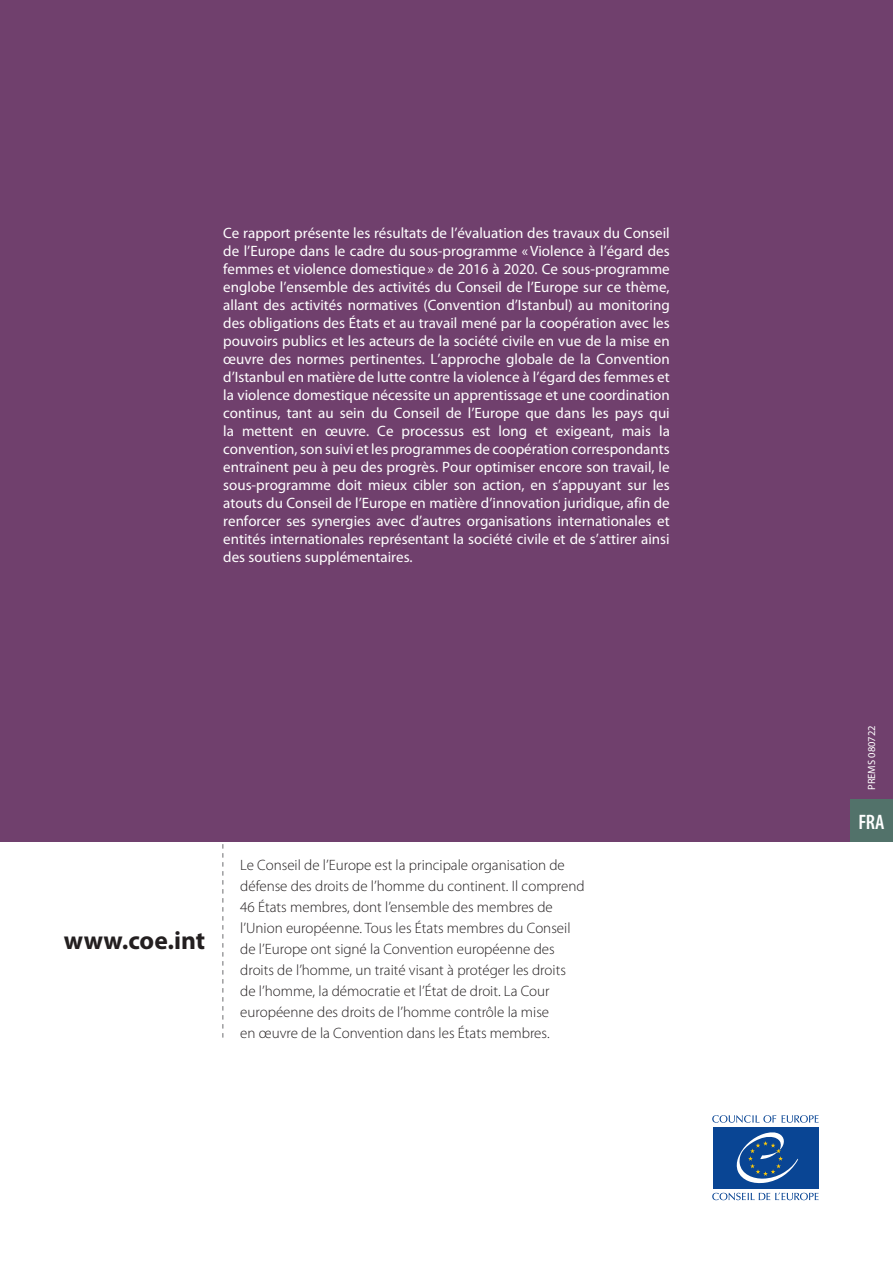
<style>
.page{position:relative;width:893px;height:1263px;background:#fff}
.page>*{position:absolute;margin:0;border:0;box-sizing:border-box;transform-origin:0 0}
.t1{font:700 25.5px "Myriad Pro";color:#231f20}
.t2{font:600 condensed 21px "Myriad Pro";color:#fff}
.t3{font:15px/18px "Myriad Pro";color:#fff;text-align:justify}
.t4{font:300 15px/20.9px "Myriad Pro";color:#231f20}
.t5{font:10.5px "Myriad Pro";color:#fff}
</style>
<div class="page">
<svg style="left:712px;top:1115px;width:107px;height:8px"></svg>
<svg style="left:712px;top:1192px;width:107px;height:8px"></svg>
<div style="left:713px;top:1127px;width:105px;height:61px;background:#094594"></div>
<svg style="left:736px;top:1132px;width:62px;height:51px"></svg>
<div style="left:0;top:0;width:893px;height:842px;background:#70406d"></div>
<svg style="left:222px;top:844px;width:1px;height:193px"></svg>
<div style="left:850px;top:799px;width:43px;height:43px;background:#52726a"></div>
<p class="t3" style="left:223px;top:224px;width:448px">Ce rapport présente les résultats de l’évaluation des travaux du Conseil de l’Europe dans le cadre du sous-programme «Violence à l’égard des femmes et violence domestique» de 2016 à 2020. Ce sous-programme englobe l’ensemble des activités du Conseil de l’Europe sur ce thème, allant des activités normatives (Convention d’Istanbul) au monitoring des obligations des États et au travail mené par la coopération avec les pouvoirs publics et les acteurs de la société civile en vue de la mise en œuvre des normes pertinentes. L’approche globale de la Convention d’Istanbul en matière de lutte contre la violence à l’égard des femmes et la violence domestique nécessite un apprentissage et une coordination continus, tant au sein du Conseil de l’Europe que dans les pays qui la mettent en œuvre. Ce processus est long et exigeant, mais la convention, son suivi et les programmes de coopération correspondants entraînent peu à peu des progrès. Pour optimiser encore son travail, le sous-programme doit mieux cibler son action, en s’appuyant sur les atouts du Conseil de l’Europe en matière d’innovation juridique, afin de renforcer ses synergies avec d’autres organisations internationales et entités internationales représentant la société civile et de s’attirer ainsi des soutiens supplémentaires.</p>
<h1 class="t1" style="left:64px;top:924px;width:143px">www.coe.int</h1>
<p class="t4" style="left:240px;top:855px;width:346px">Le Conseil de l’Europe est la principale organisation de défense des droits de l’homme du continent. Il comprend 46 États membres, dont l’ensemble des membres de l’Union européenne. Tous les États membres du Conseil de l’Europe ont signé la Convention européenne des droits de l’homme, un traité visant à protéger les droits de l’homme, la démocratie et l’État de droit. La Cour européenne des droits de l’homme contrôle la mise<br>en œuvre de la Convention dans les États membres.</p>
<p class="t5" style="left:865px;top:790px;width:66px;rotate:-90deg">PREMS 080722</p>
<h2 class="t2" style="left:858px;top:809px;width:28px">FRA</h2>
</div>
